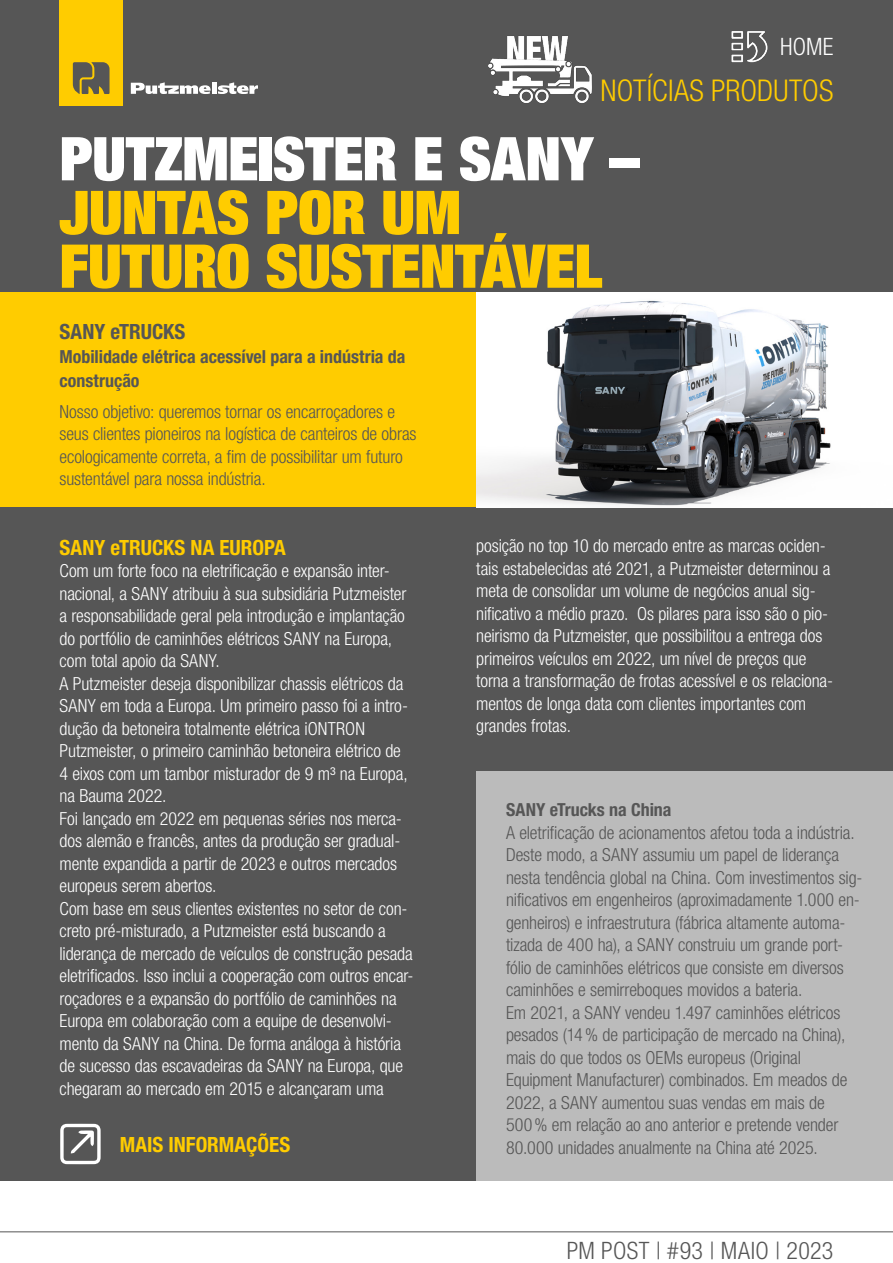
<style>
.page{position:relative;width:893px;height:1263px;background:#fff}
.page>*{position:absolute;margin:0;border:0;box-sizing:border-box;transform-origin:0 0}
.t1{font:900 condensed 60.45px/53.7px "Helvetica Neue LT Pro";letter-spacing:-.01em;color:#fc0}
.t2{font:900 condensed 60.45px "Helvetica Neue LT Pro";letter-spacing:-.005em;color:#fff}
.t3{font:300 condensed 30px "Helvetica Neue LT Pro";letter-spacing:.005em;color:#fc0}
.t4{font:300 condensed 24px "Helvetica Neue LT Pro";letter-spacing:.015em;color:#565656}
.t5{font:300 condensed 24px "Helvetica Neue LT Pro";color:#fff}
.t6{font:700 condensed 21px "Helvetica Neue LT Pro";color:#fc0}
.t7{font:700 condensed 21px "Helvetica Neue LT Pro";letter-spacing:.005em;color:#565656}
.t8{font:300 condensed 18px/22.5px "Helvetica Neue LT Pro";letter-spacing:-.005em;color:#fff}
.t9{font:300 condensed 18px/22.5px "Helvetica Neue LT Pro";letter-spacing:-.01em;color:#565656}
.t10{font:700 condensed 18px/24px "Helvetica Neue LT Pro";color:#565656}
</style>
<div class="page">
<svg style="left:0;top:1231px;width:893px;height:2px;background:#a9a9a9"></svg>
<div style="left:0;top:97px;width:893px;height:195px;background:#565656"></div>
<div style="left:0;top:0;width:893px;height:105px;background:#565656"></div>
<div style="left:60px;top:0;width:63px;height:105px;background:#fc0"></div>
<svg style="left:73px;top:62px;width:37px;height:32px"></svg>
<svg style="left:131px;top:82px;width:127px;height:12px"></svg>
<img style="left:731px;top:31px;width:37px;height:32px">
<div style="left:0;top:292px;width:476px;height:216px;background:#fc0"></div>
<div style="left:0;top:508px;width:893px;height:673px;background:#565656"></div>
<svg style="left:60px;top:1124px;width:41px;height:40px"></svg>
<img style="left:476px;top:300px;width:355px;height:206px">
<div style="left:476px;top:771px;width:417px;height:410px;background:#bbb"></div>
<img style="left:488px;top:36px;width:104px;height:67px">
<h3 class="t5" style="left:780px;top:33px;width:55px">HOME</h3>
<h2 class="t3" style="left:601px;top:73px;width:234px">NOTÍCIAS PRODUTOS</h2>
<h1 class="t2" style="left:60px;top:120px;width:581px">PUTZMEISTER E SANY –</h1>
<h1 class="t1" style="left:60px;top:184px;width:544px">JUNTAS POR UM<br>FUTURO SUSTENTÁVEL</h1>
<p class="t7" style="left:60px;top:319px;width:127px">SANY eTRUCKS</p>
<p class="t10" style="left:60px;top:344px;width:347px">Mobilidade elétrica acessível para a indústria da construção</p>
<p class="t9" style="left:60px;top:400px;width:359px">Nosso objetivo: queremos tornar os encarroçadores e seus clientes pioneiros na logística de canteiros de obras ecologicamente correta, a fim de possibilitar um futuro sustentável para nossa indústria.</p>
<p class="t6" style="left:60px;top:534px;width:228px">SANY eTRUCKS NA EUROPA</p>
<p class="t8" style="left:60px;top:559px;width:355px">Com um forte foco na eletrificação e expansão inter&shy;nacional, a SANY atribuiu à sua subsidiária Putzmeister a responsabilidade geral pela introdução e implantação do portfólio de caminhões elétricos SANY na Europa, com total apoio da SANY.<br>A Putzmeister deseja disponibilizar chassis elétricos da SANY em toda a Europa. Um primeiro passo foi a intro&shy;dução da betoneira totalmente elétrica iONTRON Putzmeister, o primeiro caminhão betoneira elétrico de 4 eixos com um tambor misturador de 9 m³ na Europa, na Bauma 2022.<br>Foi lançado em 2022 em pequenas séries nos merca&shy;dos alemão e francês, antes da produção ser gradual&shy;mente expandida a partir de 2023 e outros mercados europeus serem abertos.<br>Com base em seus clientes existentes no setor de con&shy;creto pré-misturado, a Putzmeister está buscando a liderança de mercado de veículos de construção pesada eletrificados. Isso inclui a cooperação com outros encar&shy;roçadores e a expansão do portfólio de caminhões na Europa em colaboração com a equipe de desenvolvi&shy;mento da SANY na China. De forma análoga à história de sucesso das escavadeiras da SANY na Europa, que chegaram ao mercado em 2015 e alcançaram uma</p>
<p class="t8" style="left:476px;top:535px;width:358px">posição no top 10 do mercado entre as marcas ociden&shy;tais estabelecidas até 2021, a Putzmeister determinou a meta de consolidar um volume de negócios anual sig&shy;nificativo a médio prazo. Os pilares para isso são o pio&shy;neirismo da Putzmeister, que possibilitou a entrega dos primeiros veículos em 2022, um nível de preços que torna a transformação de frotas acessível e os relaciona&shy;mentos de longa data com clientes importantes com grandes frotas.</p>
<p class="t10" style="left:506px;top:797px;width:167px">SANY eTrucks na China</p>
<p class="t9" style="left:506px;top:821px;width:358px">A eletrificação de acionamentos afetou toda a indústria.<br>Deste modo, a SANY assumiu um papel de liderança nesta tendência global na China. Com investimentos sig&shy;nificativos em engenheiros (aproximadamente 1.000 en&shy;genheiros) e infraestrutura (fábrica altamente automa&shy;tizada de 400 ha), a SANY construiu um grande port&shy;fólio de caminhões elétricos que consiste em diversos caminhões e semirreboques movidos a bateria.<br>Em 2021, a SANY vendeu 1.497 caminhões elétricos pesados (14% de participação de mercado na China), mais do que todos os OEMs europeus (Original Equipment Manufacturer) combinados. Em meados de 2022, a SANY aumentou suas vendas em mais de 500% em relação ao ano anterior e pretende vender</p>
<p class="t6" style="left:120px;top:1132px;width:172px">MAIS INFORMAÇÕES</p>
<p class="t9" style="left:506px;top:1136px;width:313px">80.000 unidades anualmente na China até 2025.</p>
<h3 class="t4" style="left:567px;top:1236px;width:268px">PM POST | #93 | MAIO | 2023</h3>
</div>
